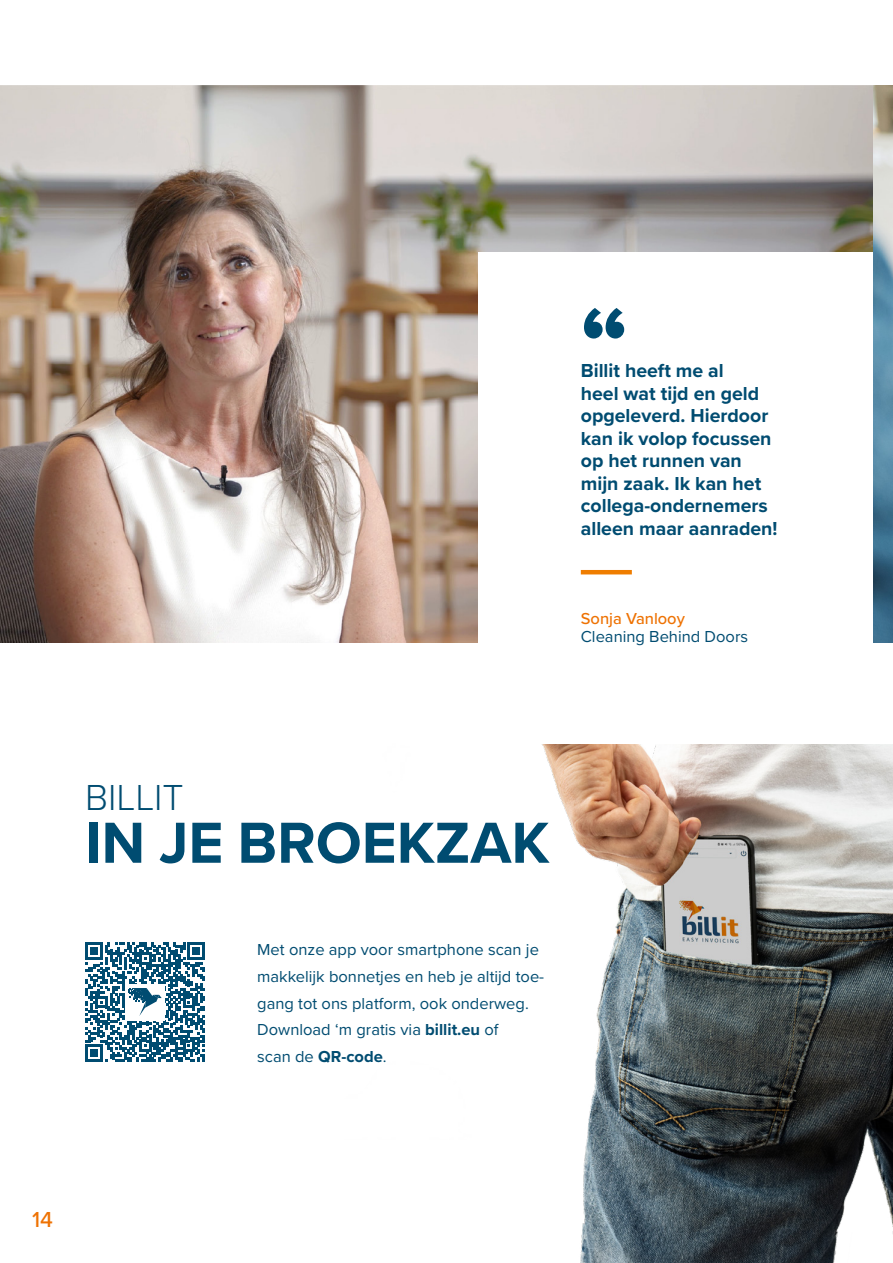
<style>
.page{position:relative;width:893px;height:1263px;background:#fff}
.page>*{position:absolute;margin:0;border:0;box-sizing:border-box;transform-origin:0 0}
.t1{font:96px "Proxima Nova Extrabld";color:#004c71}
.t2{font:700 60px "Proxima Nova";color:#004c71}
.t3{font:300 37.5px "Proxima Nova";color:#004c71}
.t4{font:500 22.5px "Proxima Nova";color:#ee7203}
.t5{font:700 19.5px/22.5px "Proxima Nova";color:#004c71}
.t6{font:16.5px/26.7px "Proxima Nova";color:#004c71}
.t7{font:500 16.5px "Proxima Nova";color:#ee7203}
.s1{font-weight:700}
</style>
<div class="page">
<img style="left:541px;top:744px;width:352px;height:519px">
<img style="left:0;top:85px;width:874px;height:557px">
<div style="left:479px;top:252px;width:414px;height:492px;background:#fff"></div>
<hr style="left:581px;top:570px;width:51px;height:4px;background:#ef7d00">
<svg style="left:86px;top:942px;width:119px;height:120px"></svg>
<img style="left:874px;top:85px;width:19px;height:557px">
<h1 class="t1" style="left:581px;top:269px;width:49px">“</h1>
<p class="t5" style="left:581px;top:359px;width:198px">Billit heeft me al<br>heel wat tijd en geld opgeleverd. Hierdoor kan ik volop focussen op het runnen van mijn zaak. Ik kan het collega-ondernemers alleen maar aanraden!</p>
<p class="t7" style="left:581px;top:606px;width:106px">Sonja Vanlooy</p>
<p class="t6" style="left:581px;top:622px;width:169px">Cleaning Behind Doors</p>
<h3 class="t3" style="left:85px;top:770px;width:100px">BILLIT</h3>
<h2 class="t2" style="left:85px;top:798px;width:466px">IN JE BROEKZAK</h2>
<p class="t6" style="left:257px;top:935px;width:288px">Met onze app voor smartphone scan je makkelijk bonnetjes en heb je altijd toe&shy;gang tot ons platform, ook onderweg.<br>Download ‘m gratis via <span class="s1">billit.eu</span> of<br>scan de <span class="s1">QR-code</span>.</p>
<h3 class="t4" style="left:32px;top:1203px;width:22px">14</h3>
</div>
